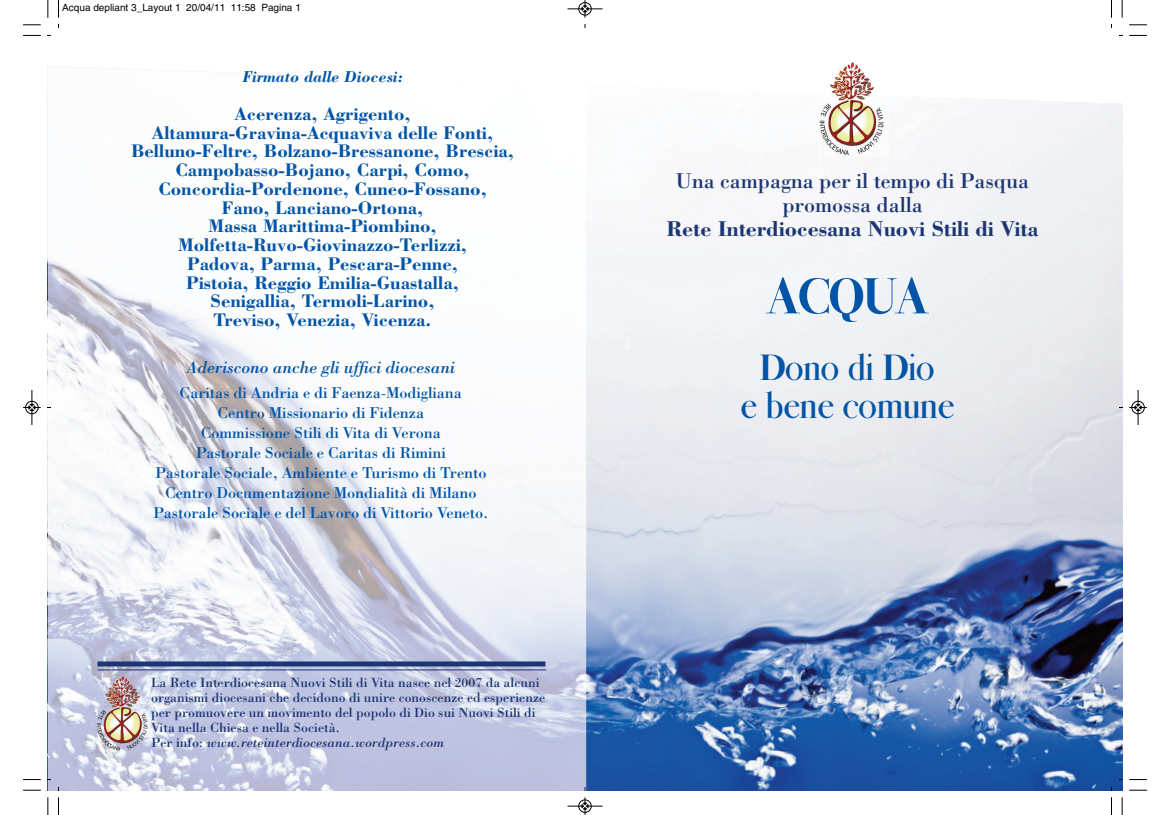
<style>
.page{position:relative;width:1170px;height:815px;background:#fff}
.page>*{position:absolute;margin:0;border:0;box-sizing:border-box;transform-origin:0 0}
.t1{font:57.5px "Bodoni Display Roman";letter-spacing:-.02em;color:#0154a6}
.t2{font:41.62px/37.5px "Bodoni Display Roman";color:#0154a6;text-align:center}
.t3{font:22.12px/24.1px "Bodoni";letter-spacing:-.005em;color:#1c3573;text-align:center}
.t4{font:700 22.12px "Bodoni";letter-spacing:-.005em;color:#1c3573}
.t5{font:700 18.75px/18.8px "Bodoni";color:#0154a6;text-align:center}
.t6{font:italic 17.5px "Bodoni";letter-spacing:-.005em;color:#0154a6}
.t7{font:16.25px/20px "Bodoni";letter-spacing:-.005em;color:#0154a6;text-align:center}
.t8{font:italic 700 16.25px "Bodoni";color:#0154a6}
.t9{font:13.75px/15px "Bodoni";color:#1c3573}
.t10{font:10px "Helvetica";color:#000}
.s1{font-style:italic}
</style>
<div class="page">
<img style="left:586px;top:98px;width:535px;height:692px">
<img style="left:48px;top:67px;width:538px;height:723px">
<img style="left:95px;top:676px;width:55px;height:77px">
<hr style="left:98px;top:670px;width:448px;height:1px;background:#1c3573">
<div style="left:97px;top:661px;width:448px;height:5px;background:#1c3573"></div>
<img style="left:830px;top:62px;width:45px;height:32px">
<img style="left:816px;top:94px;width:73px;height:64px">
<svg style="left:58px;top:0;width:1px;height:18px"></svg>
<svg style="left:23px;top:35px;width:18px;height:1px"></svg>
<svg style="left:1111px;top:0;width:1px;height:18px"></svg>
<svg style="left:1129px;top:35px;width:17px;height:1px"></svg>
<svg style="left:58px;top:797px;width:1px;height:18px"></svg>
<svg style="left:23px;top:779px;width:18px;height:1px"></svg>
<svg style="left:1111px;top:797px;width:1px;height:18px"></svg>
<svg style="left:1129px;top:779px;width:17px;height:1px"></svg>
<svg style="left:47px;top:0;width:2px;height:18px"></svg>
<svg style="left:23px;top:24px;width:18px;height:2px"></svg>
<svg style="left:1121px;top:0;width:1px;height:18px"></svg>
<svg style="left:1129px;top:24px;width:17px;height:2px"></svg>
<svg style="left:47px;top:797px;width:2px;height:18px"></svg>
<svg style="left:23px;top:790px;width:18px;height:1px"></svg>
<svg style="left:1121px;top:797px;width:1px;height:18px"></svg>
<svg style="left:1129px;top:790px;width:17px;height:1px"></svg>
<div style="left:578px;top:2px;width:13px;height:14px;border:1px solid #fff;border-radius:50%"></div>
<hr style="left:567px;top:9px;width:35px;height:1px;background:#000">
<div style="left:578px;top:2px;width:13px;height:13px;border:1px solid #000;border-radius:50%"></div>
<svg style="left:581px;top:0;width:7px;height:18px"></svg>
<div style="left:578px;top:799px;width:13px;height:14px;border:1px solid #fff;border-radius:50%"></div>
<hr style="left:567px;top:806px;width:35px;height:1px;background:#000">
<div style="left:578px;top:800px;width:13px;height:13px;border:1px solid #000;border-radius:50%"></div>
<svg style="left:581px;top:797px;width:7px;height:18px"></svg>
<div style="left:25px;top:401px;width:14px;height:13px;border:1px solid #fff;border-radius:50%"></div>
<hr style="left:32px;top:390px;width:1px;height:35px;background:#000">
<div style="left:25px;top:401px;width:13px;height:13px;border:1px solid #000;border-radius:50%"></div>
<svg style="left:23px;top:404px;width:18px;height:7px"></svg>
<hr style="left:1137px;top:390px;width:1px;height:35px;background:#000">
<div style="left:1131px;top:401px;width:13px;height:13px;border:1px solid #000;border-radius:50%"></div>
<svg style="left:1129px;top:404px;width:17px;height:7px"></svg>
<p class="t10" style="left:62px;top:4px;width:240px">Acqua depliant 3_Layout 1 20/04/11 11:58 Pagina 1</p>
<p class="t8" style="left:242px;top:71px;width:162px">Firmato dalle Diocesi:</p>
<p class="t5" style="left:131px;top:106px;width:384px">Acerenza, Agrigento, Altamura-Gravina-Acquaviva delle Fonti, Belluno-Feltre, Bolzano-Bressanone, Brescia, Campobasso-Bojano, Carpi, Como, Concordia-Pordenone, Cuneo-Fossano,<br>Fano, Lanciano-Ortona,<br>Massa Marittima-Piombino, Molfetta-Ruvo-Giovinazzo-Terlizzi,<br>Padova, Parma, Pescara-Penne,<br>Pistoia, Reggio Emilia-Guastalla,<br>Senigallia, Termoli-Larino,<br>Treviso, Venezia, Vicenza.</p>
<p class="t6" style="left:187px;top:361px;width:269px">Aderiscono anche gli uffici diocesani</p>
<p class="t7" style="left:153px;top:384px;width:337px">Caritas di Andria e di Faenza-Modigliana<br>Centro Missionario di Fidenza<br>Commissione Stili di Vita di Verona<br>Pastorale Sociale e Caritas di Rimini<br>Pastorale Sociale, Ambiente e Turismo di Trento Centro Documentazione Mondialità di Milano Pastorale Sociale e del Lavoro di Vittorio Veneto.</p>
<p class="t9" style="left:151px;top:677px;width:395px">La Rete Interdiocesana Nuovi Stili di Vita nasce nel 2007 da alcuni organismi diocesani che decidono di unire conoscenze ed esperienze per promuovere un movimento del popolo di Dio sui Nuovi Stili di Vita nella Chiesa e nella Società.<br>Per info: <span class="s1">www.reteinterdiocesana.wordpress.com</span></p>
<p class="t3" style="left:675px;top:171px;width:355px">Una campagna per il tempo di Pasqua promossa dalla</p>
<p class="t4" style="left:666px;top:221px;width:373px">Rete Interdiocesana Nuovi Stili di Vita</p>
<h1 class="t1" style="left:765px;top:260px;width:165px">ACQUA</h1>
<h2 class="t2" style="left:740px;top:347px;width:215px">Dono di Dio<br>e bene comune</h2>
</div>
